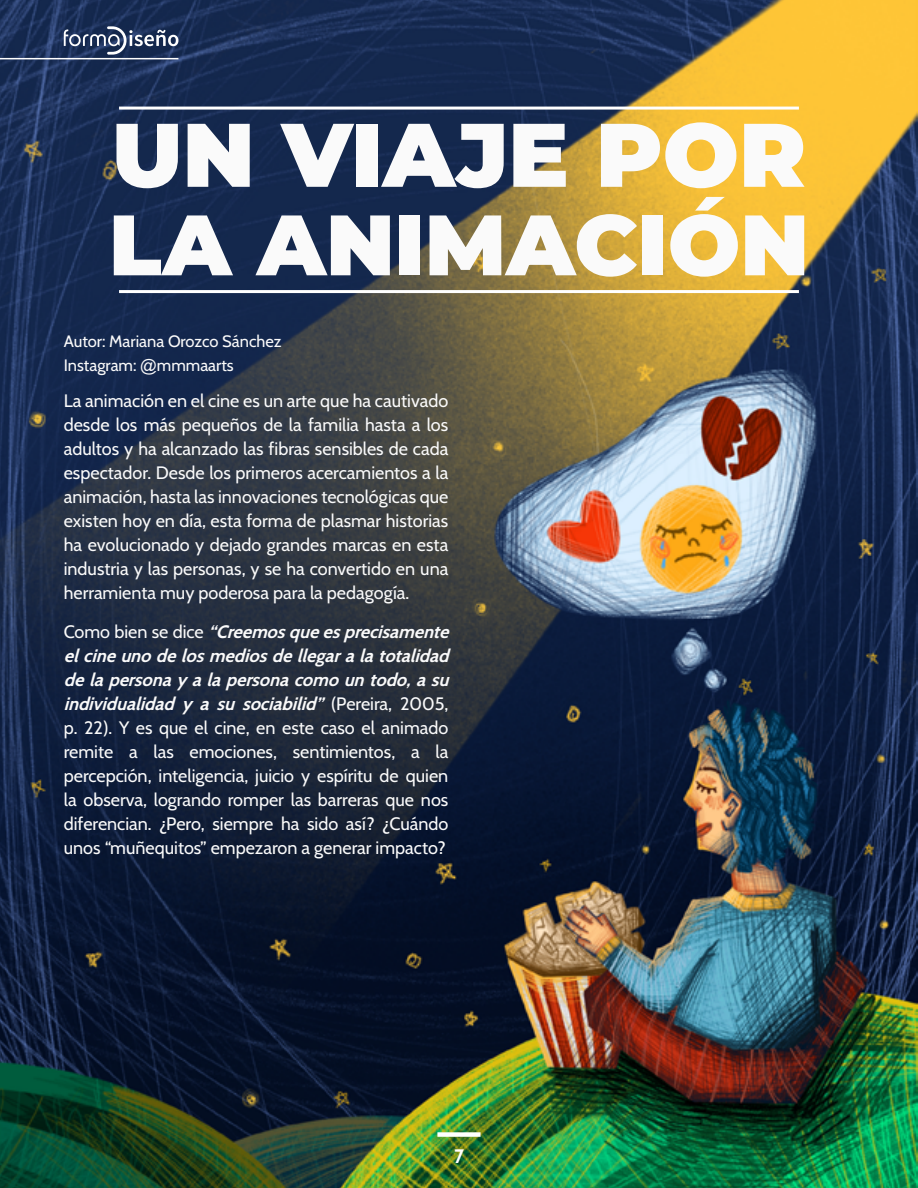
<style>
.page{position:relative;width:918px;height:1188px;background:#fff}
.page>*{position:absolute;margin:0;border:0;box-sizing:border-box;transform-origin:0 0}
.t1{font:900 90px "Montserrat";color:#fafafa}
.t2{font:900 85.5px "Montserrat";color:#fafafa}
.t3{font:700 19.5px "Cabin";color:#fff}
.t4{font:18px/24px "Cabin";color:#fafafa;text-align:justify}
.t5{font:16.5px/24px "Cabin";color:#fafafa}
.s1{font-family:"Arial"}
.s2{font-weight:700;font-style:italic}
</style>
<div class="page">
<img style="left:0;top:0;width:918px;height:1188px">
<hr style="left:119px;top:290px;width:680px;height:3px;background:#fff">
<hr style="left:119px;top:107px;width:680px;height:3px;background:#fff">
<hr style="left:0;top:58px;width:178px;height:1px;background:#fff">
<svg style="left:64px;top:26px;width:114px;height:29px;background:#485878"></svg>
<div style="left:437px;top:1132px;width:44px;height:5px;background:#fff"></div>
<h1 class="t1" style="left:112px;top:95px;width:696px">UN VIAJE POR</h1>
<h2 class="t2" style="left:109px;top:188px;width:702px">LA ANIMACIÓN</h2>
<p class="t5" style="left:64px;top:328px;width:219px">Autor: Mariana Orozco Sánchez<br>Instagram: <span class="s1">@</span>mmmaarts</p>
<p class="t4" style="left:64px;top:387px;width:386px">La animación en el cine es un arte que ha cautivado desde los más pequeños de la familia hasta a los adultos y ha alcanzado las fibras sensibles de cada espectador. Desde los primeros acercamientos a la animación, hasta las innovaciones tecnológicas que existen hoy en día, esta forma de plasmar historias ha evolucionado y dejado grandes marcas en esta industria y las personas, y se ha convertido en una herramienta muy poderosa para la pedagogía.</p>
<p class="t4" style="left:64px;top:618px;width:393px;text-align:left">C o m o b i e n s e d i c e <span class="s2">“Creemosqueesprecisamente elcineunodelosmediosdellegaralatotalidad delapersonayalapersonacomountodo,asu individualidadyasusociabilid”</span>( P e r e i r a , 2 0 0 5 , p. 22). Y es que el cine, en este caso el animado remite a las emociones, sentimientos, a la percepción, inteligencia, juicio y espíritu de quien la observa, logrando romper las barreras que nos diferencian. ¿Pero, siempre ha sido así? ¿Cuándo unos “muñequitos” empezaron a generar impacto?</p>
<p class="t3" style="left:454px;top:1140px;width:11px">7</p>
</div>
